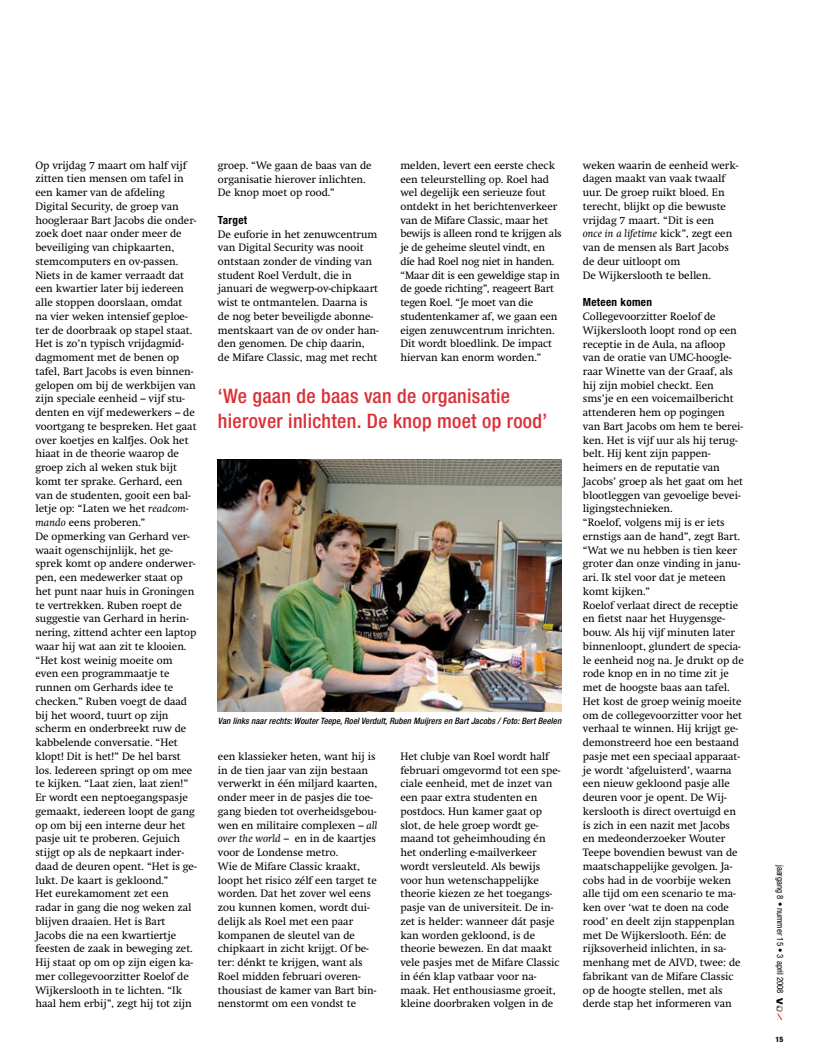
<style>
.page{position:relative;width:815px;height:1063px;background:#fff}
.page>*{position:absolute;margin:0;border:0;box-sizing:border-box;transform-origin:0 0}
.t1{font:500 condensed 20px/25px "Helvetica Neue";letter-spacing:.015em;color:#db2f36}
.t2{font:700 condensed 11.25px "Helvetica Neue";letter-spacing:.025em;color:#000}
.t3{font:10.62px/13.8px "Swift";color:#000}
.t4{font:italic 500 condensed 8.75px "Helvetica Neue";letter-spacing:.01em;color:#000}
.t5{font:condensed 8.75px "Helvetica Neue";color:#000}
.t6{font:800 condensed 7.5px "Helvetica Neue";color:#000}
.s1{font-style:italic}
</style>
<div class="page">
<img style="left:776px;top:998px;width:7px;height:22px">
<img style="left:218px;top:459px;width:344px;height:253px">
<p class="t3" style="left:35px;top:158px;width:163px">Op vrijdag 7 maart om half vijf zitten tien mensen om tafel in een kamer van de afdeling<br>Digital Security, de groep van hoogleraar Bart Jacobs die onder&shy;zoek doet naar onder meer de beveiliging van chipkaarten, stemcomputers en ov-passen.<br>Niets in de kamer verraadt dat een kwartier later bij iedereen alle stoppen doorslaan, omdat na vier weken intensief geploe&shy;ter de doorbraak op stapel staat.<br>Het is zo’n typisch vrijdagmid&shy;dagmoment met de benen op tafel, Bart Jacobs is even binnen&shy;gelopen om bij de werkbijen van zijn speciale eenheid – vijf stu&shy;denten en vijf medewerkers – de voortgang te bespreken. Het gaat over koetjes en kalfjes. Ook het hiaat in de theorie waarop de groep zich al weken stuk bijt komt ter sprake. Gerhard, een van de studenten, gooit een bal&shy;letje op: “Laten we het <span class="s1">readcom&shy;mando</span> eens proberen.”<br>De opmerking van Gerhard ver&shy;waait ogenschijnlijk, het ge&shy;sprek komt op andere onderwer&shy;pen, een medewerker staat op het punt naar huis in Groningen te vertrekken. Ruben roept de suggestie van Gerhard in herin&shy;nering, zittend achter een laptop waar hij wat aan zit te klooien. “Het kost weinig moeite om even een programmaatje te runnen om Gerhards idee te checken.” Ruben voegt de daad bij het woord, tuurt op zijn scherm en onderbreekt ruw de kabbelende conversatie. “Het klopt! Dit is het!” De hel barst los. Iedereen springt op om mee te kijken. “Laat zien, laat zien!”<br>Er wordt een neptoegangspasje gemaakt, iedereen loopt de gang op om bij een interne deur het pasje uit te proberen. Gejuich stijgt op als de nepkaart inder&shy;daad de deuren opent. “Het is ge&shy;lukt. De kaart is gekloond.”<br>Het eurekamoment zet een radar in gang die nog weken zal blijven draaien. Het is Bart<br>Jacobs die na een kwartiertje feesten de zaak in beweging zet.<br>Hij staat op om op zijn eigen ka&shy;mer collegevoorzitter Roelof de<br>Wijkerslooth in te lichten. “Ik haal hem erbij”, zegt hij tot zijn</p>
<p class="t3" style="left:218px;top:158px;width:155px">groep. “We gaan de baas van de organisatie hierover inlichten.<br>De knop moet op rood.”</p>
<p class="t2" style="left:218px;top:213px;width:31px">Target</p>
<p class="t3" style="left:218px;top:227px;width:162px">De euforie in het zenuwcentrum van Digital Security was nooit ontstaan zonder de vinding van student Roel Verdult, die in januari de wegwerp-ov-chipkaart wist te ontmantelen. Daarna is de nog beter beveiligde abonne&shy;mentskaart van de ov onder han&shy;den genomen. De chip daarin, de Mifare Classic, mag met recht</p>
<p class="t3" style="left:400px;top:158px;width:163px">melden, levert een eerste check een teleurstelling op. Roel had wel degelijk een serieuze fout ontdekt in het berichtenverkeer van de Mifare Classic, maar het bewijs is alleen rond te krijgen als je de geheime sleutel vindt, en díe had Roel nog niet in handen. “Maar dit is een geweldige stap in de goede richting”, reageert Bart tegen Roel. “Je moet van die studentenkamer af, we gaan een eigen zenuwcentrum inrichten.<br>Dit wordt bloedlink. De impact hiervan kan enorm worden.”</p>
<h1 class="t1" style="left:218px;top:383px;width:331px">‘We gaan de baas van de organisatie hierover inlichten. De knop moet op rood’</h1>
<p class="t4" style="left:218px;top:716px;width:345px">Van links naar rechts: Wouter Teepe, Roel Verdult, Ruben Muijrers en Bart Jacobs / Foto: Bert Beelen</p>
<p class="t3" style="left:218px;top:750px;width:161px">een klassieker heten, want hij is in de tien jaar van zijn bestaan verwerkt in één miljard kaarten, onder meer in de pasjes die toe&shy;gang bieden tot overheidsgebou&shy;wen en militaire complexen – <span class="s1">all over the world</span> – en in de kaartjes voor de Londense metro.<br>Wie de Mifare Classic kraakt, loopt het risico zélf een target te worden. Dat het zover wel eens zou kunnen komen, wordt dui&shy;delijk als Roel met een paar kompanen de sleutel van de chipkaart in zicht krijgt. Of be&shy;ter: dénkt te krijgen, want als<br>Roel midden februari overen&shy;thousiast de kamer van Bart bin&shy;nenstormt om een vondst te</p>
<p class="t3" style="left:400px;top:750px;width:162px">Het clubje van Roel wordt half februari omgevormd tot een spe&shy;ciale eenheid, met de inzet van een paar extra studenten en postdocs. Hun kamer gaat op slot, de hele groep wordt ge&shy;maand tot geheimhouding én het onderling e-mailverkeer wordt versleuteld. Als bewijs voor hun wetenschappelijke theorie kiezen ze het toegangs&shy;pasje van de universiteit. De in&shy;zet is helder: wanneer dát pasje kan worden gekloond, is de theorie bewezen. En dat maakt vele pasjes met de Mifare Classic in één klap vatbaar voor na&shy;maak. Het enthousiasme groeit, kleine doorbraken volgen in de</p>
<p class="t3" style="left:583px;top:158px;width:157px">weken waarin de eenheid werk&shy;dagen maakt van vaak twaalf uur. De groep ruikt bloed. En terecht, blijkt op die bewuste vrijdag 7 maart. “Dit is een<br><span class="s1">once in a lifetime</span> kick”, zegt een van de mensen als Bart Jacobs de deur uitloopt om<br>De Wijkerslooth te bellen.</p>
<p class="t2" style="left:583px;top:295px;width:71px">Meteen komen</p>
<p class="t3" style="left:583px;top:310px;width:162px">Collegevoorzitter Roelof de<br>Wijkerslooth loopt rond op een receptie in de Aula, na afloop van de oratie van UMC-hoogle&shy;raar Winette van der Graaf, als hij zijn mobiel checkt. Een sms’je en een voicemailbericht attenderen hem op pogingen van Bart Jacobs om hem te berei&shy;ken. Het is vijf uur als hij terug&shy;belt. Hij kent zijn pappen&shy;heimers en de reputatie van<br>Jacobs’ groep als het gaat om het blootleggen van gevoelige bevei&shy;ligingstechnieken.<br>“Roelof, volgens mij is er iets ernstigs aan de hand”, zegt Bart. “Wat we nu hebben is tien keer groter dan onze vinding in janu&shy;ari. Ik stel voor dat je meteen komt kijken.”<br>Roelof verlaat direct de receptie en fietst naar het Huygensge&shy;bouw. Als hij vijf minuten later binnenloopt, glundert de specia&shy;le eenheid nog na. Je drukt op de rode knop en in no time zit je met de hoogste baas aan tafel.<br>Het kost de groep weinig moeite om de collegevoorzitter voor het verhaal te winnen. Hij krijgt ge&shy;demonstreerd hoe een bestaand pasje met een speciaal apparaat&shy;je wordt ‘afgeluisterd’, waarna een nieuw gekloond pasje alle deuren voor je opent. De Wij&shy;kerslooth is direct overtuigd en is zich in een nazit met Jacobs en medeonderzoeker Wouter<br>Teepe bovendien bewust van de maatschappelijke gevolgen. Ja&shy;cobs had in de voorbije weken alle tijd om een scenario te ma&shy;ken over ‘wat te doen na code rood’ en deelt zijn stappenplan met De Wijkerslooth. Eén: de rijksoverheid inlichten, in sa&shy;menhang met de AIVD, twee: de fabrikant van de Mifare Classic op de hoogte stellen, met als derde stap het informeren van</p>
<p class="t5" style="left:785px;top:865px;width:130px;rotate:90deg">jaargang 8 • nummer 15 • 3 april 2008</p>
<p class="t6" style="left:776px;top:1035px;width:9px">15</p>
</div>
